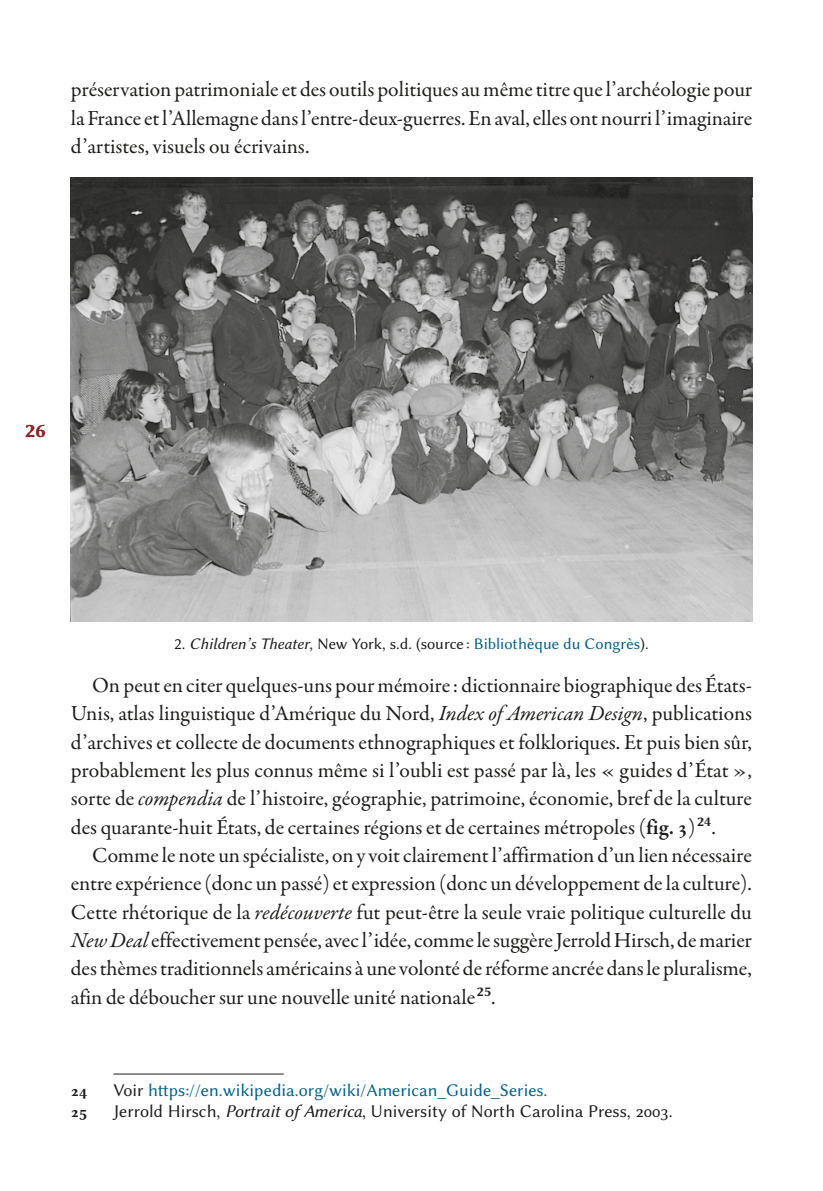
<style>
.page{position:relative;width:823px;height:1191px;background:#fff}
.page>*{position:absolute;margin:0;border:0;box-sizing:border-box;transform-origin:0 0}
.t1{font:21.6px/28.4px "Garamond Premr Pro";color:#1d1d1b;text-align:justify}
.t2{font:20px "Lin Biolinum OB";color:#942826}
.t3{font:18px "Lin Biolinum O";color:#1d1d1b}
.t4{font:18px "Lin Biolinum O";color:#00618d}
.t5{font:16.2px "Lin Biolinum O";color:#1d1d1b}
.t6{font:16px "Lin Biolinum OB";color:#1d1d1b}
.s1{font-family:"Lin Biolinum OI"}
.s2{color:#00618d}
.s3{font-style:italic}
.s4{font-weight:600}
.s5{color:#1d1d1b}
</style>
<div class="page">
<img style="left:71px;top:177px;width:680px;height:444px">
<hr style="left:113px;top:1073px;width:170px;height:1px;background:#1d1d1b">
<p class="t1" style="left:71px;top:76px;width:682px">préservation patrimoniale et des outils politiques au même titre que l’archéologie pour la France et l’Allemagne dans l’entre-deux-guerres. En aval, elles ont nourri l’imaginaire d’artistes, visuels ou écrivains.</p>
<p class="t2" style="left:25px;top:416px;width:22px">26</p>
<p class="t5" style="left:174px;top:635px;width:475px">2. <span class="s1">Children’s Theater</span>, New York, s.d. (source : <span class="s2">Bibliothèque du Congrès</span>).</p>
<p class="t1" style="left:71px;top:671px;width:682px;text-indent:21px">On peut en citer quelques-uns pour mémoire: dictionnaire biographique des États-Unis, atlas linguistique d’Amérique du Nord, <span class="s3">Index of American Design</span>, publications d’archives et collecte de documents ethnographiques et folkloriques. Et puis bien sûr, probablement les plus connus même si l’oubli est passé par là, les « guides d’État », sorte de <span class="s3">compendia</span> de l’histoire, géographie, patrimoine, économie, bref de la culture des quarante-huit États, de certaines régions et de certaines métropoles (<span class="s4">fig. 3</span>) <sup>24</sup>.</p>
<p class="t1" style="left:71px;top:841px;width:682px;text-indent:21px">Comme le note un spécialiste, on y voit clairement l’affirmation d’un lien nécessaire entre expérience (donc un passé) et expression (donc un développement de la culture).<br>Cette rhétorique de la <span class="s3">redécouverte</span> fut peut-être la seule vraie politique culturelle du <span class="s3">New Deal</span> effectivement pensée, avec l’idée, comme le suggère Jerrold Hirsch, de marier des thèmes traditionnels américains à une volonté de réforme ancrée dans le pluralisme, afin de déboucher sur une nouvelle unité nationale <sup>25</sup>.</p>
<p class="t6" style="left:71px;top:1079px;width:18px">24</p>
<p class="t4" style="left:113px;top:1079px;width:435px"><span class="s5">Voir</span> https://en.wikipedia.org/wiki/American_Guide_Series.</p>
<p class="t6" style="left:71px;top:1100px;width:18px">25</p>
<p class="t3" style="left:113px;top:1101px;width:560px">Jerrold Hirsch, <span class="s1">Portrait of America</span>, University of North Carolina Press, 2003.</p>
</div>
